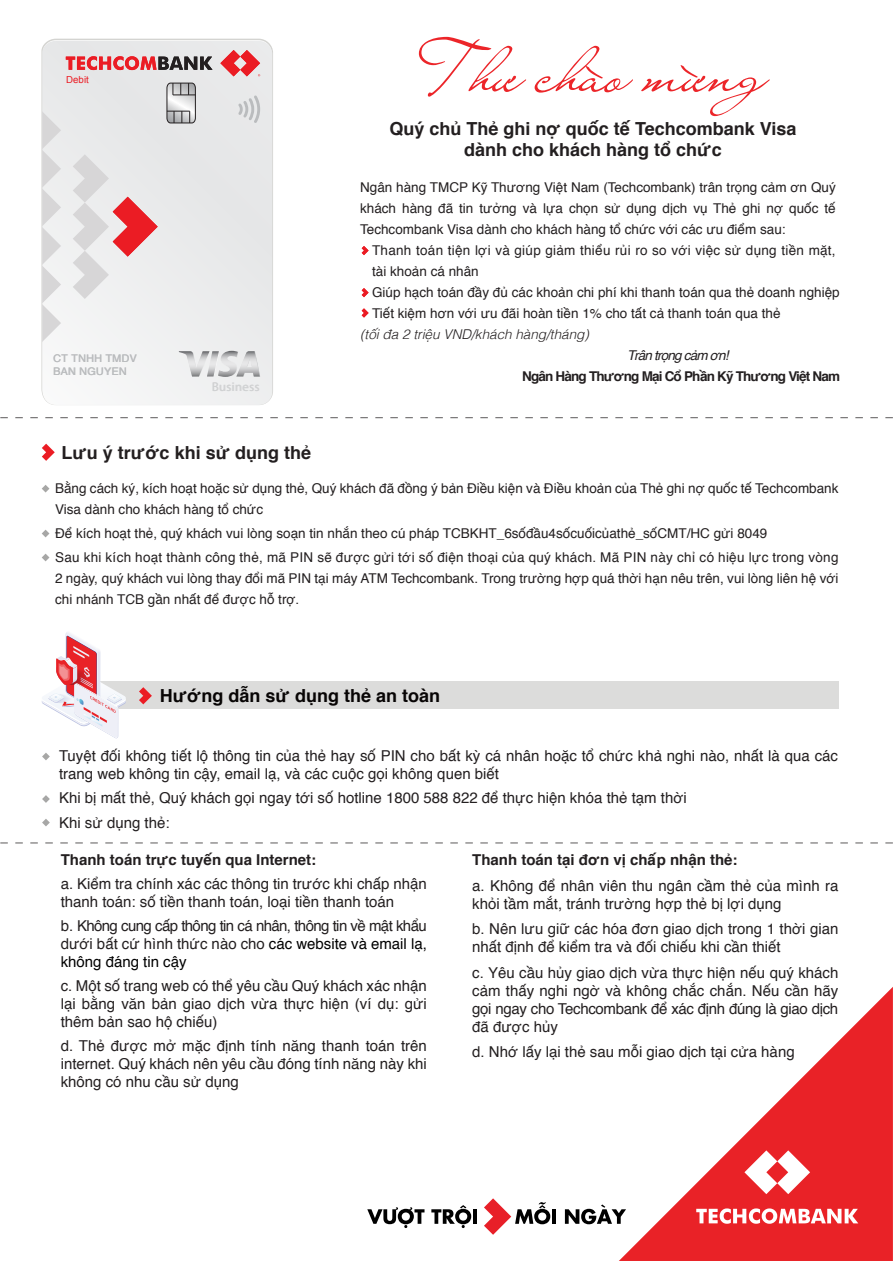
<style>
.page{position:relative;width:893px;height:1261px;background:#fff}
.page>*{position:absolute;margin:0;border:0;box-sizing:border-box;transform-origin:0 0}
.t1{font:67.5px "UTM Yen Tu";color:#ec2529}
.t2{font:700 18px/21.6px "Helvetica";color:#231f20;text-align:center}
.t3{font:700 18px "Helvetica";color:#080505}
.t4{font:15px/18px "Helvetica";color:#231f20}
.t5{font:700 15px "Helvetica";color:#231f20}
.t6{font:13.5px/21px "Helvetica";color:#231f20}
.t7{font:700 13.5px "Helvetica";letter-spacing:-.06em;color:#231f20}
.t8{font:italic 300 13.5px "Helvetica";color:#231f20}
.t9{font:italic 13.5px "Helvetica";letter-spacing:-.06em;color:#231f20}
.t10{font:12.75px "Myriad Pro";letter-spacing:.025em;color:#cfd1d2}
.t11{font:10.5px "Helvetica";letter-spacing:.02em;color:#babcbe}
.t12{font:9.6px "Arial";color:#eb1c24}
.s1{color:#d7d6d7}
.s2{color:#000}
</style>
<div class="page">
<svg style="left:620px;top:987px;width:273px;height:273px"></svg>
<svg style="left:696px;top:1150px;width:162px;height:73px"></svg>
<svg style="left:367px;top:1207px;width:57px;height:21px"></svg>
<svg style="left:431px;top:1205px;width:40px;height:23px"></svg>
<hr style="left:473px;top:1209px;width:4px;height:14px;background:#000">
<hr style="left:552px;top:1209px;width:4px;height:14px;background:#000">
<svg style="left:565px;top:1204px;width:61px;height:20px"></svg>
<svg style="left:484px;top:1198px;width:66px;height:36px"></svg>
<svg style="left:42px;top:41px;width:230px;height:364px"></svg>
<svg style="left:42px;top:108px;width:21px;height:236px"></svg>
<svg style="left:167px;top:83px;width:29px;height:40px"></svg>
<svg style="left:238px;top:95px;width:22px;height:28px"></svg>
<svg style="left:220px;top:50px;width:40px;height:26px"></svg>
<svg style="left:66px;top:56px;width:147px;height:14px;background:#ba7073"></svg>
<svg style="left:179px;top:351px;width:81px;height:26px"></svg>
<svg style="left:71px;top:151px;width:89px;height:149px"></svg>
<svg style="left:362px;top:246px;width:7px;height:9px"></svg>
<svg style="left:362px;top:288px;width:7px;height:9px"></svg>
<svg style="left:362px;top:308px;width:7px;height:9px"></svg>
<svg style="left:42px;top:443px;width:13px;height:18px"></svg>
<div style="left:98px;top:681px;width:741px;height:28px;background:#dcdcdb"></div>
<svg style="left:41px;top:632px;width:85px;height:106px"></svg>
<svg style="left:139px;top:687px;width:13px;height:17px"></svg>
<svg style="left:42px;top:485px;width:7px;height:7px"></svg>
<svg style="left:42px;top:529px;width:7px;height:8px"></svg>
<svg style="left:42px;top:553px;width:7px;height:8px"></svg>
<svg style="left:42px;top:753px;width:8px;height:7px"></svg>
<svg style="left:42px;top:795px;width:8px;height:8px"></svg>
<svg style="left:42px;top:819px;width:8px;height:7px"></svg>
<svg style="left:0;top:417px;width:893px;height:1px"></svg>
<svg style="left:0;top:842px;width:893px;height:1px"></svg>
<p class="t12" style="left:66px;top:74px;width:24px">Debit</p>
<p class="t11" style="left:53px;top:351px;width:85px">CT TNHH TMDV</p>
<p class="t11" style="left:54px;top:363px;width:75px">BAN NGUYEN</p>
<p class="t10" style="left:212px;top:378px;width:49px">Bus<span class="s1">i</span>ness</p>
<p class="t2" style="left:61px;top:442px;width:251px">Lưu ý trước khi sử dụng thẻ</p>
<h1 class="t1" style="left:413px;top:27px;width:390px">Thư chào mừng</h1>
<p class="t2" style="left:390px;top:118px;width:408px">Quý chủ Thẻ ghi nợ quốc tế Techcombank Visa dành cho khách hàng tổ chức</p>
<p class="t6" style="left:360px;top:177px;width:477px;text-align:justify">Ngân hàng TMCP Kỹ Thương Việt Nam (Techcombank) trân trọng cảm ơn Quý khách hàng đã tin tưởng và lựa chọn sử dụng dịch vụ Thẻ ghi nợ quốc tế Techcombank Visa dành cho khách hàng tổ chức với các ưu điểm sau:</p>
<p class="t6" style="left:372px;top:240px;width:469px">Thanh toán tiện lợi và giúp giảm thiểu rủi ro so với việc sử dụng tiền mặt, tài khoản cá nhân<br>Giúp hạch toán đầy đủ các khoản chi phí khi thanh toán qua thẻ doanh nghiệp Tiết kiệm hơn với ưu đãi hoàn tiền 1% cho tất cả thanh toán qua thẻ</p>
<p class="t8" style="left:360px;top:323px;width:230px">(tối đa 2 triệu VND/khách hàng/tháng)</p>
<p class="t9" style="left:627px;top:345px;width:103px">Trân trọng cảm ơn!</p>
<p class="t7" style="left:522px;top:365px;width:320px">Ngân Hàng Thương Mại Cổ Phần Kỹ Thương Việt Nam</p>
<p class="t6" style="left:55px;top:478px;width:785px">Bằng cách ký, kích hoạt hoặc sử dụng thẻ, Quý khách đã đồng ý bản Điều kiện và Điều khoản của Thẻ ghi nợ quốc tế Techcombank<br>Visa dành cho khách hàng tổ chức</p>
<p class="t6" style="left:55px;top:522px;width:785px;line-height:24px">Để kích hoạt thẻ, quý khách vui lòng soạn tin nhắn theo cú pháp TCBKHT_6sốđầu4sốcuốicủathẻ_sốCMT/HC gửi 8049<br>Sau khi kích hoạt thành công thẻ, mã PIN sẽ được gửi tới số điện thoại của quý khách. Mã PIN này chỉ có hiệu lực trong vòng</p>
<p class="t6" style="left:55px;top:568px;width:785px">2 ngày, quý khách vui lòng thay đổi mã PIN tại máy ATM Techcombank. Trong trường hợp quá thời hạn nêu trên, vui lòng liên hệ với chi nhánh TCB gần nhất để được hỗ trợ.</p>
<p class="t3" style="left:160px;top:681px;width:282px">Hướng dẫn sử dụng thẻ an toàn</p>
<p class="t4" style="left:59px;top:747px;width:781px">Tuyệt đối không tiết lộ thông tin của thẻ hay số PIN cho bất kỳ cá nhân hoặc tổ chức khả nghi nào, nhất là qua các trang web không tin cậy, email lạ, và các cuộc gọi không quen biết</p>
<p class="t4" style="left:59px;top:786px;width:629px;line-height:24px">Khi bị mất thẻ, Quý khách gọi ngay tới số hotline 1800 588 822 để thực hiện khóa thẻ tạm thời<br>Khi sử dụng thẻ:</p>
<p class="t5" style="left:472px;top:847px;width:267px">Thanh toán tại đơn vị chấp nhận thẻ:</p>
<p class="t4" style="left:472px;top:876px;width:368px">a. Không để nhân viên thu ngân cầm thẻ của mình ra khỏi tầm mắt, tránh trường hợp thẻ bị lợi dụng</p>
<p class="t4" style="left:472px;top:920px;width:368px">b. Nên lưu giữ các hóa đơn giao dịch trong 1 thời gian nhất định để kiểm tra và đối chiếu khi cần thiết</p>
<p class="t4" style="left:472px;top:963px;width:368px;text-align:justify">c. Yêu cầu hủy giao dịch vừa thực hiện nếu quý khách cảm thấy nghi ngờ và không chắc chắn. Nếu cần hãy gọi ngay cho Techcombank để xác định đúng là giao dịch đã được hủy</p>
<p class="t4" style="left:472px;top:1043px;width:324px">d. Nhớ lấy lại thẻ sau mỗi giao dịch tại cửa hàng</p>
<p class="t5" style="left:61px;top:847px;width:257px">Thanh toán trực tuyến qua Internet:</p>
<p class="t4" style="left:61px;top:875px;width:368px">a. Kiểm tra chính xác các thông tin trước khi chấp nhận thanh toán: số tiền thanh toán, loại tiền thanh toán</p>
<p class="t4" style="left:61px;top:917px;width:368px;text-align:justify">b. Không cung cấp thông tin cá nhân, thông tin về mật khẩu dưới bất cứ hình thức nào cho <span class="s2">các website và email lạ, không đáng tin cậy</span></p>
<p class="t4" style="left:61px;top:977px;width:368px;text-align:justify">c. Một số trang web có thể yêu cầu Quý khách xác nhận lại bằng văn bản giao dịch vừa thực hiện (ví dụ: gửi thêm bản sao hộ chiếu)</p>
<p class="t4" style="left:61px;top:1037px;width:368px;text-align:justify">d. Thẻ được mở mặc định tính năng thanh toán trên internet. Quý khách nên yêu cầu đóng tính năng này khi không có nhu cầu sử dụng</p>
</div>
